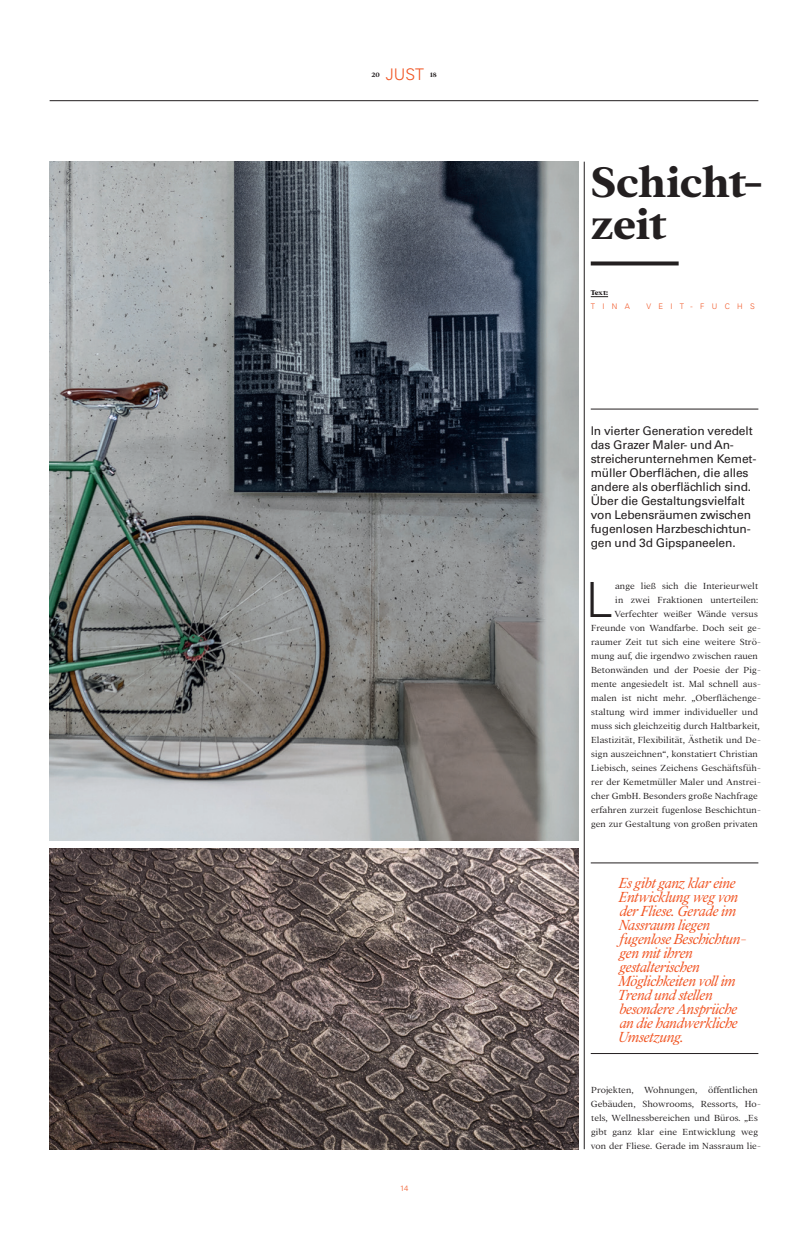
<style>
.page{position:relative;width:808px;height:1248px;background:#fff}
.page>*{position:absolute;margin:0;border:0;box-sizing:border-box;transform-origin:0 0}
.t1{font:300 48.5px "Univers LT Std";color:#231f20}
.t2{font:700 46.5px/42px "Addington CF";letter-spacing:-.015em;color:#231f20}
.t3{font:italic 300 16px/14px "Addington CF";letter-spacing:-.025em;color:#f15422}
.t4{font:300 16px "Univers LT Std";color:#f15422}
.t5{font:12px/14px "Univers LT Std";letter-spacing:-.01em;color:#231f20}
.t6{font:300 9.7px/14px "Addington CF";color:#231f20}
.t7{font:300 7.7px "Univers LT Std";letter-spacing:.96em;color:#f15422}
.t8{font:800 7.7px "Addington CF";color:#231f20}
.t9{font:700 7px "Addington CF";color:#231f20}
</style>
<div class="page">
<hr style="left:50px;top:100px;width:708px;height:1px;background:#231f20">
<hr style="left:584px;top:162px;width:1px;height:986px;background:#231f20">
<img style="left:50px;top:162px;width:528px;height:678px">
<img style="left:50px;top:848px;width:528px;height:300px">
<svg style="left:591px;top:261px;width:88px;height:4px"></svg>
<hr style="left:591px;top:409px;width:167px;height:1px;background:#231f20">
<svg style="left:591px;top:296px;width:17px;height:1px"></svg>
<hr style="left:591px;top:862px;width:167px;height:1px;background:#231f20">
<hr style="left:591px;top:1053px;width:167px;height:1px;background:#231f20">
<p class="t9" style="left:371px;top:70px;width:10px">20</p>
<h3 class="t4" style="left:386px;top:65px;width:40px">JUST</h3>
<p class="t9" style="left:430px;top:70px;width:8px">18</p>
<p class="t7" style="left:400px;top:1182px;width:10px">14</p>
<h2 class="t2" style="left:591px;top:163px;width:174px">Schicht&shy;zeit</h2>
<p class="t8" style="left:591px;top:287px;width:19px">Text:</p>
<p class="t7" style="left:591px;top:301px;width:41px">TINA</p>
<p class="t7" style="left:646px;top:301px;width:110px">VEIT-FUCHS</p>
<p class="t5" style="left:591px;top:423px;width:167px">In vierter Generation veredelt das Grazer Maler- und An&shy;streicherunternehmen Kemet&shy;müller Oberflächen, die alles andere als oberflächlich sind.<br>Über die Gestaltungsvielfalt von Lebensräumen zwischen fugenlosen Harzbeschichtun&shy;gen und 3d Gipspaneelen.</p>
<h1 class="t1" style="left:586px;top:570px;width:28px">L</h1>
<p class="t6" style="left:615px;top:579px;width:145px">ange ließ sich die Interieurwelt</p>
<p class="t6" style="left:615px;top:593px;width:144px">in zwei Fraktionen unterteilen:</p>
<p class="t6" style="left:614px;top:607px;width:145px">Verfechter weißer Wände versus</p>
<p class="t6" style="left:591px;top:621px;width:171px">Freunde von Wandfarbe. Doch seit ge-</p>
<p class="t6" style="left:591px;top:635px;width:171px">raumer Zeit tut sich eine weitere Strö-</p>
<p class="t6" style="left:591px;top:649px;width:168px">mung auf, die irgendwo zwischen rauen</p>
<p class="t6" style="left:591px;top:663px;width:171px">Betonwänden und der Poesie der Pig-</p>
<p class="t6" style="left:591px;top:677px;width:171px">mente angesiedelt ist. Mal schnell aus-</p>
<p class="t6" style="left:591px;top:691px;width:171px">malen ist nicht mehr. „Oberflächenge-</p>
<p class="t6" style="left:591px;top:705px;width:168px">staltung wird immer individueller und</p>
<p class="t6" style="left:591px;top:719px;width:170px">muss sich gleichzeitig durch Haltbarkeit,</p>
<p class="t6" style="left:591px;top:733px;width:171px">Elastizität, Flexibilität, Ästhetik und De-</p>
<p class="t6" style="left:591px;top:747px;width:168px">sign auszeichnen“, konstatiert Christian</p>
<p class="t6" style="left:591px;top:761px;width:171px">Liebisch, seines Zeichens Geschäftsfüh-</p>
<p class="t6" style="left:591px;top:775px;width:171px">rer der Kemetmüller Maler und Anstrei-</p>
<p class="t6" style="left:591px;top:789px;width:168px">cher GmbH. Besonders große Nachfrage</p>
<p class="t6" style="left:591px;top:803px;width:171px">erfahren zurzeit fugenlose Beschichtun-</p>
<p class="t6" style="left:591px;top:817px;width:168px">gen zur Gestaltung von großen privaten</p>
<h3 class="t3" style="left:617px;top:876px;width:131px">Es gibt ganz klar eine<br>Entwicklung weg von der Fliese. Gerade im<br>Nassraum liegen fugenlose Beschichtun&shy;gen mit ihren gestalterischen<br>Möglichkeiten voll im<br>Trend und stellen besondere Ansprüche an die handwerkliche<br>Umsetzung.</h3>
<p class="t6" style="left:591px;top:1083px;width:172px">Projekten, Wohnungen, öffentlichen Gebäuden, Showrooms, Ressorts, Ho&shy;tels, Wellnessbereichen und Büros. „Es gibt ganz klar eine Entwicklung weg von der Fliese. Gerade im Nassraum lie-</p>
</div>
